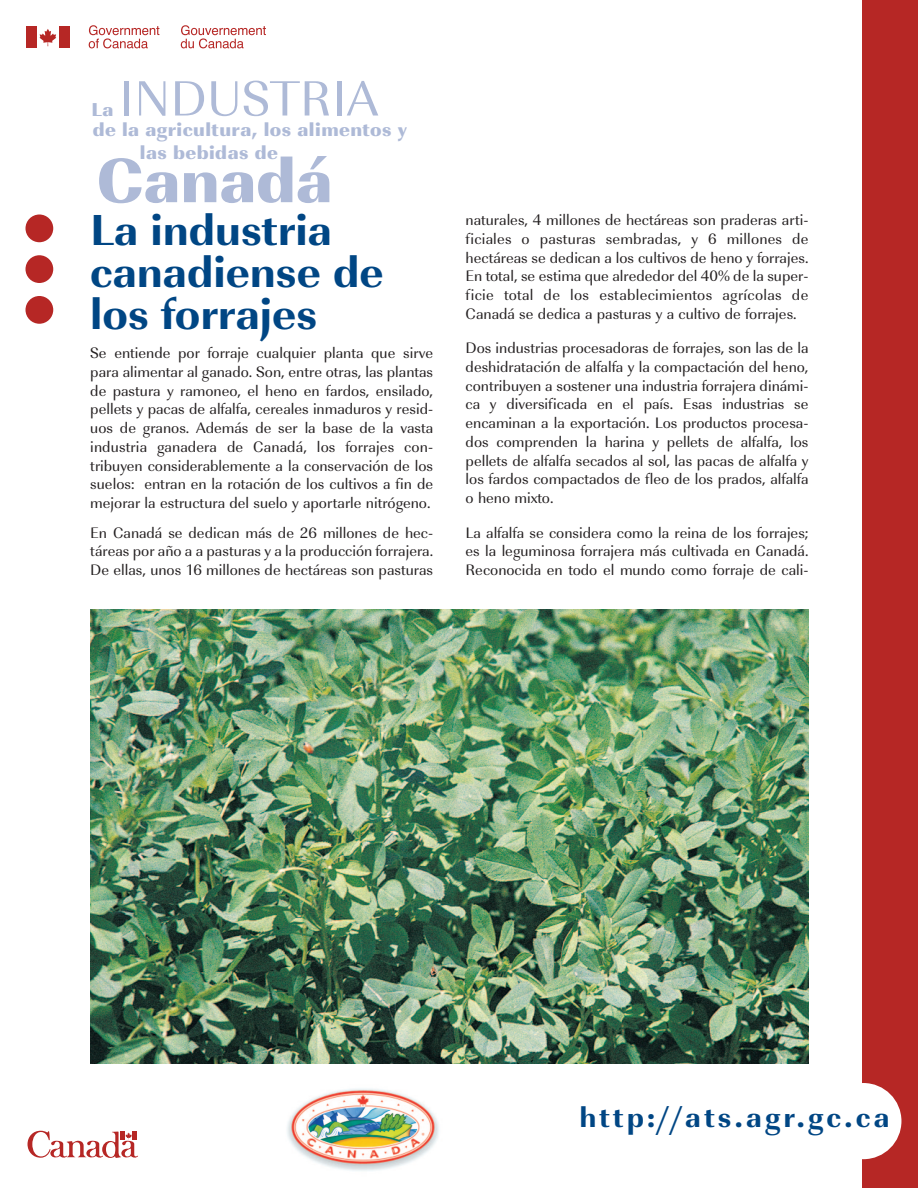
<style>
.page{position:relative;width:918px;height:1188px;background:#fff}
.page>*{position:absolute;margin:0;border:0;box-sizing:border-box;transform-origin:0 0}
.t1{font:700 64.5px "URW Imperial T Ultr";color:#aebad7}
.t2{font:51.3px "URW Imperial T";color:#aebad7}
.t3{font:700 45px/42px "URW Imperial T Extr";color:#004684}
.t4{font:700 29.4px "URW Imperial T Extr";letter-spacing:.11em;color:#004684}
.t5{font:700 19.35px/23.2px "URW Imperial T Ultr";letter-spacing:.025em;color:#aebad7}
.t6{font:15.75px/18.8px "URW Imperial T";color:#231f20;text-align:justify}
</style>
<div class="page">
<img style="left:287px;top:1088px;width:152px;height:83px">
<svg style="left:40px;top:29px;width:16px;height:17px"></svg>
<div style="left:59px;top:27px;width:11px;height:21px;background:#b62725"></div>
<svg style="left:89px;top:25px;width:70px;height:23px"></svg>
<div style="left:26px;top:27px;width:10px;height:21px;background:#b62725"></div>
<svg style="left:181px;top:25px;width:85px;height:23px"></svg>
<svg style="left:28px;top:1131px;width:110px;height:27px"></svg>
<div style="left:26px;top:214px;width:27px;height:28px;background:#b62725;border-radius:50%"></div>
<div style="left:26px;top:255px;width:27px;height:28px;background:#b62725;border-radius:50%"></div>
<div style="left:26px;top:296px;width:27px;height:28px;background:#b62725;border-radius:50%"></div>
<div style="left:862px;top:0;width:56px;height:1188px;background:#b62725"></div>
<div style="left:825px;top:1083px;width:76px;height:76px;background:#fff;border-radius:50%"></div>
<img style="left:90px;top:609px;width:718px;height:454px">
<h2 class="t2" style="left:120px;top:79px;width:260px">INDUSTRIA</h2>
<h1 class="t1" style="left:97px;top:158px;width:238px">Canadá</h1>
<p class="t5" style="left:91px;top:100px;width:23px">La</p>
<p class="t5" style="left:140px;top:120px;width:269px;text-indent:-47px">de la agricultura, los alimentos y las bebidas de</p>
<h3 class="t3" style="left:90px;top:214px;width:295px">La industria canadiense de los forrajes</h3>
<p class="t6" style="left:90px;top:345px;width:344px">Se entiende por forraje cualquier planta que sirve para alimentar al ganado. Son, entre otras, las plantas de pastura y ramoneo, el heno en fardos, ensilado, pellets y pacas de alfalfa, cereales inmaduros y resid&shy;uos de granos. Además de ser la base de la vasta industria ganadera de Canadá, los forrajes con&shy;tribuyen considerablemente a la conservación de los suelos: entran en la rotación de los cultivos a fin de mejorar la estructura del suelo y aportarle nitrógeno.</p>
<p class="t6" style="left:90px;top:525px;width:344px">En Canadá se dedican más de 26 millones de hec&shy;táreas por año a a pasturas y a la producción forrajera.<br>De ellas, unos 16 millones de hectáreas son pasturas</p>
<p class="t6" style="left:466px;top:212px;width:344px">naturales, 4 millones de hectáreas son praderas arti&shy;ficiales o pasturas sembradas, y 6 millones de hectáreas se dedican a los cultivos de heno y forrajes.<br>En total, se estima que alrededor del 40% de la super&shy;ficie total de los establecimientos agrícolas de Canadá se dedica a pasturas y a cultivo de forrajes.</p>
<p class="t6" style="left:466px;top:340px;width:344px">Dos industrias procesadoras de forrajes, son las de la deshidratación de alfalfa y la compactación del heno, contribuyen a sostener una industria forrajera dinámi&shy;ca y diversificada en el país. Esas industrias se encaminan a la exportación. Los productos procesa&shy;dos comprenden la harina y pellets de alfalfa, los pellets de alfalfa secados al sol, las pacas de alfalfa y los fardos compactados de fleo de los prados, alfalfa o heno mixto.</p>
<p class="t6" style="left:466px;top:525px;width:344px">La alfalfa se considera como la reina de los forrajes; es la leguminosa forrajera más cultivada en Canadá.<br>Reconocida en todo el mundo como forraje de cali-</p>
<h3 class="t4" style="left:579px;top:1106px;width:312px">http://ats.agr.gc.ca</h3>
</div>
